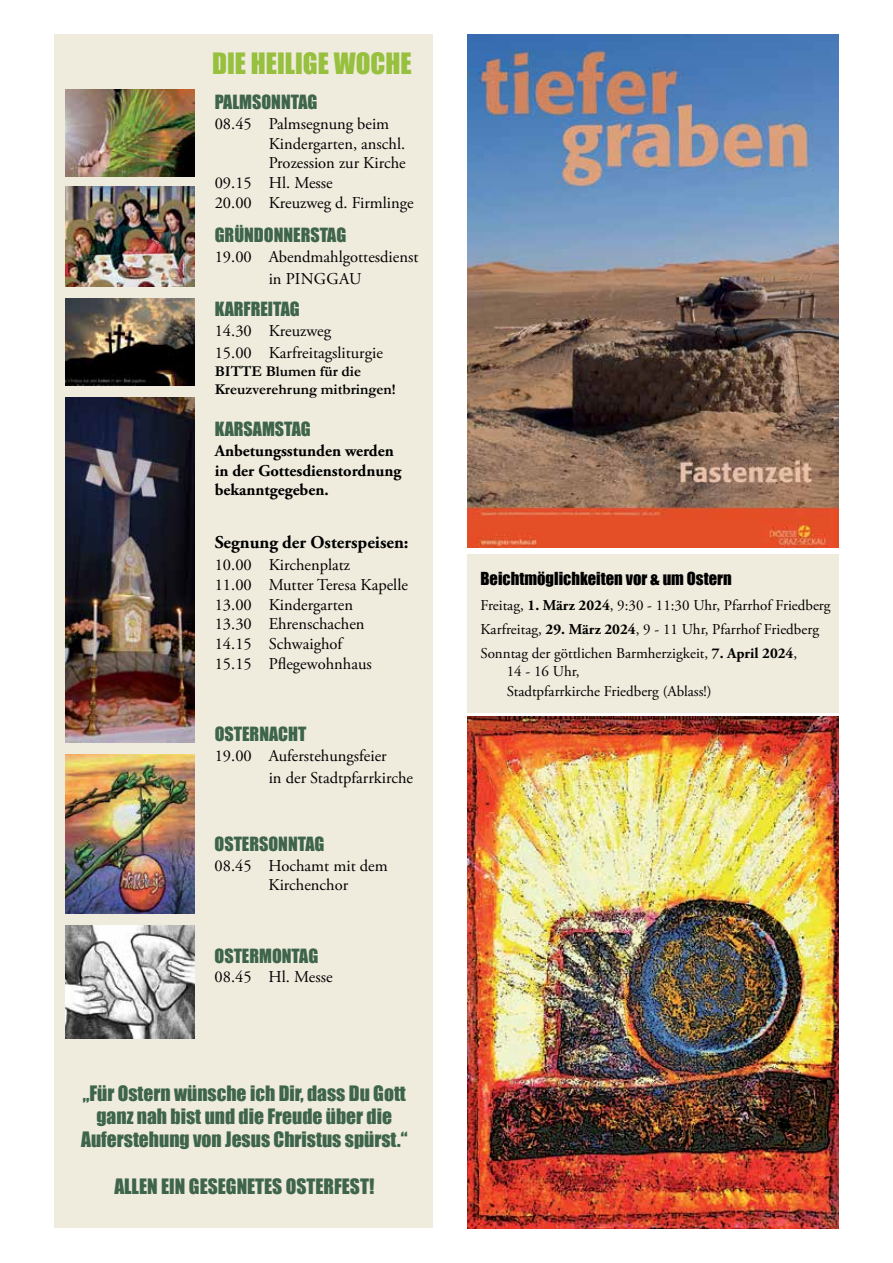
<style>
.page{position:relative;width:893px;height:1263px;background:#fff}
.page>*{position:absolute;margin:0;border:0;box-sizing:border-box;transform-origin:0 0}
.t1{font:27px "Impact";color:#96c03d}
.t2{font:19.5px/23.4px "Impact";color:#3e654b;text-align:center}
.t3{font:18px "Impact";color:#3e654b}
.t4{font:700 18px "Adobe Garamond Pro";color:#000}
.t5{font:16.5px/19.8px "Adobe Garamond Pro";color:#000}
.t6{font:700 16.5px/19.8px "Adobe Garamond Pro";color:#000}
.t7{font:16.5px "Impact";color:#000}
.t8{font:15px/24px "Adobe Garamond Pro";color:#000}
.t9{font:700 15px/18px "Garamond";color:#000}
.s1{font-weight:700}
</style>
<div class="page">
<div style="left:54px;top:35px;width:378px;height:1193px;background:#efebdd"></div>
<img style="left:65px;top:754px;width:130px;height:160px">
<img style="left:65px;top:186px;width:130px;height:100px">
<img style="left:65px;top:298px;width:130px;height:87px">
<img style="left:65px;top:398px;width:130px;height:344px">
<img style="left:65px;top:926px;width:130px;height:112px">
<img style="left:65px;top:89px;width:130px;height:87px">
<div style="left:468px;top:554px;width:371px;height:159px;background:#efebdd"></div>
<img style="left:468px;top:35px;width:371px;height:512px">
<img style="left:468px;top:716px;width:371px;height:513px">
<h1 class="t1" style="left:212px;top:43px;width:51px">die heilige</h1>
<h1 class="t1" style="left:334px;top:43px;width:17px">woche</h1>
<p class="t3" style="left:215px;top:88px;width:19px">Palmsonntag</p>
<p class="t5" style="left:215px;top:114px;width:176px">08.45 Palmsegnung beim</p>
<p class="t5" style="left:269px;top:134px;width:138px">Kindergarten, anschl.</p>
<p class="t5" style="left:269px;top:154px;width:138px">Prozession zur Kirche</p>
<p class="t5" style="left:215px;top:174px;width:120px">09.15 Hl. Messe</p>
<p class="t5" style="left:215px;top:194px;width:201px">20.00 Kreuzweg d. Firmlinge</p>
<p class="t3" style="left:215px;top:221px;width:40px">Gründonnerstag</p>
<p class="t5" style="left:269px;top:247px;width:151px;line-height:21.6px;text-indent:-54px">19.00 Abendmahlgottesdienst in Pinggau</p>
<p class="t3" style="left:215px;top:295px;width:20px">Karfreitag</p>
<p class="t5" style="left:215px;top:320px;width:170px;line-height:21.6px">14.30 Kreuzweg<br>15.00 Karfreitagsliturgie</p>
<p class="t9" style="left:215px;top:362px;width:183px">BITTE Blumen für die<br>Kreuzverehrung mitbringen!</p>
<p class="t3" style="left:215px;top:415px;width:98px">KARSAMSTAG</p>
<p class="t6" style="left:215px;top:441px;width:188px">Anbetungsstunden werden in der Gottesdienstordnung bekanntgegeben.</p>
<p class="t4" style="left:215px;top:532px;width:195px">Segnung der Osterspeisen:</p>
<p class="t5" style="left:215px;top:555px;width:195px">10.00 Kirchenplatz<br>11.00 Mutter Teresa Kapelle<br>13.00 Kindergarten<br>13.30 Ehrenschachen<br>14.15 Schwaighof<br>15.15 Pflegewohnhaus</p>
<p class="t3" style="left:215px;top:720px;width:93px">OSTERNACHT</p>
<p class="t5" style="left:269px;top:745px;width:146px;line-height:21.6px;text-indent:-54px">19.00 Auferstehungsfeier<br>in der Stadtpfarrkirche</p>
<p class="t3" style="left:215px;top:830px;width:20px">Ostersonntag</p>
<p class="t5" style="left:269px;top:856px;width:121px;text-indent:-54px">08.45 Hochamt mit dem<br>Kirchenchor</p>
<p class="t3" style="left:215px;top:941px;width:105px">OSTERMONTAG</p>
<p class="t5" style="left:215px;top:968px;width:120px">08.45 Hl. Messe</p>
<p class="t2" style="left:81px;top:1081px;width:328px">„Für Ostern wünsche ich Dir, dass Du Gott ganz nah bist und die Freude über die<br>Auferstehung von Jesus Christus spürst.“</p>
<p class="t2" style="left:114px;top:1174px;width:261px">ALLEN EIN GESEGNETES OSTERFEST!</p>
<p class="t7" style="left:480px;top:565px;width:253px">Beichtmöglichkeiten vor &amp; um Ostern</p>
<p class="t8" style="left:480px;top:594px;width:352px">Freitag, <span class="s1">1. März 2024</span>, 9:30 - 11:30 Uhr, Pfarrhof Friedberg<br>Karfreitag, <span class="s1">29. März 2024</span>, 9 - 11 Uhr, Pfarrhof Friedberg<br>Sonntag der göttlichen Barmherzigkeit, <span class="s1">7. April 2024</span>,</p>
<p class="t8" style="left:507px;top:662px;width:206px;line-height:19.8px">14 - 16 Uhr,<br>Stadtpfarrkirche Friedberg (Ablass!)</p>
</div>
